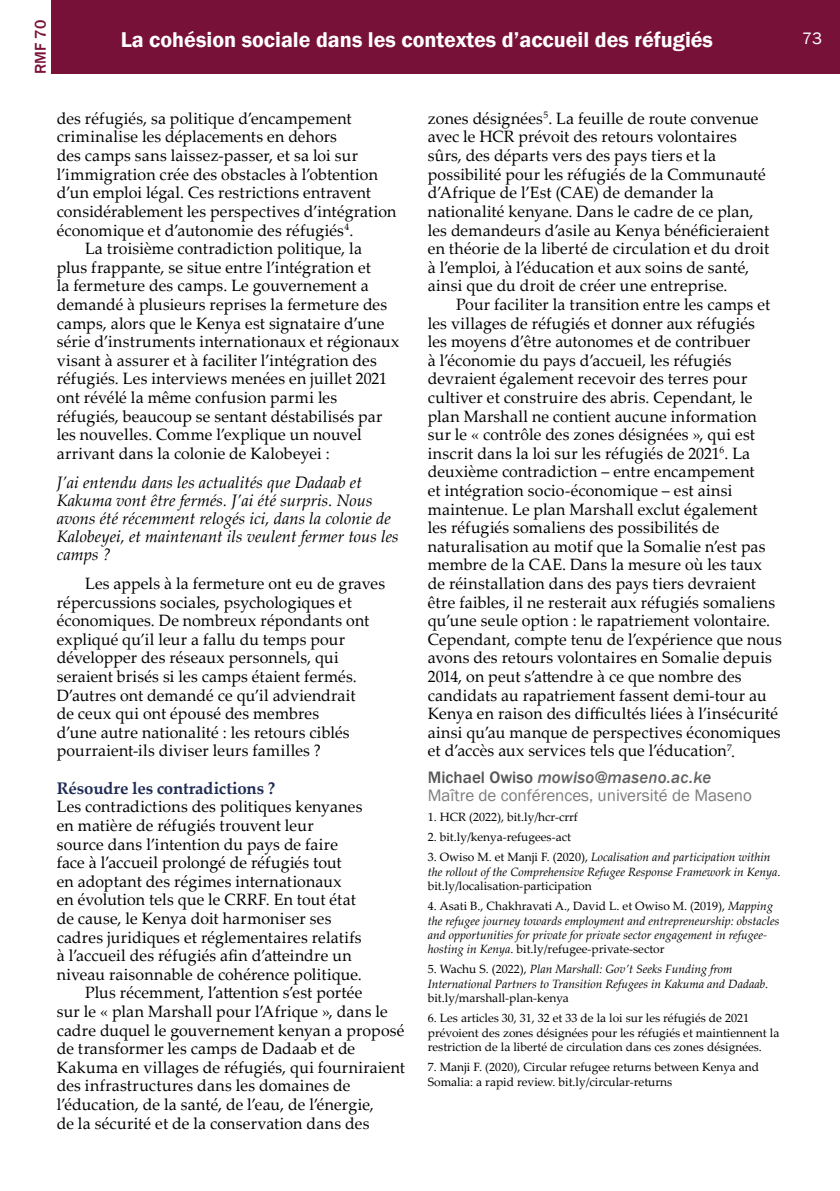
<style>
.page{position:relative;width:840px;height:1191px;background:#fff}
.page>*{position:absolute;margin:0;border:0;box-sizing:border-box;transform-origin:0 0}
.t1{font:600 22px "Franklin Gothic";color:#fff}
.t2{font:17px/18px "Franklin Gothic";color:#7c7c7c}
.t3{font:17px "Franklin Gothic";color:#fff}
.t4{font:700 16.8px "Palatino Linotype";letter-spacing:-.01em;color:#202b53}
.t5{font:italic 16.6px/18px "Palatino Linotype";color:#000}
.t6{font:16.4px/18.6px "Palatino Linotype";letter-spacing:.01em;color:#000}
.t7{font:500 16px "Franklin Gothic";color:#781137}
.t8{font:italic 12px/14.4px "Palatino Linotype";color:#000}
.t9{font:12px/14.4px "Palatino Linotype";color:#000}
.s1{font-weight:500;color:#555}
.s2{font-weight:500;font-style:italic;color:#636363}
.s3{font-style:normal}
</style>
<div class="page">
<div style="left:51px;top:0;width:788px;height:74px;background:#781137"></div>
<p class="t7" style="left:31px;top:74px;width:55px;rotate:-90deg">RMF 70</p>
<h1 class="t1" style="left:121px;top:27px;width:593px">La cohésion sociale dans les contextes d’accueil des réfugiés</h1>
<p class="t3" style="left:801px;top:27px;width:21px">73</p>
<p class="t6" style="left:57px;top:108px;width:296px">des réfugiés, sa politique d’encampement</p>
<p class="t6" style="left:57px;top:127px;width:281px">criminalise les déplacements en dehors</p>
<p class="t6" style="left:57px;top:146px;width:302px">des camps sans laissez-passer, et sa loi sur</p>
<p class="t6" style="left:57px;top:164px;width:322px">l’immigration crée des obstacles à l’obtention</p>
<p class="t6" style="left:57px;top:183px;width:315px">d’un emploi légal. Ces restrictions entravent</p>
<p class="t6" style="left:57px;top:201px;width:341px">considérablement les perspectives d’intégration</p>
<p class="t6" style="left:57px;top:220px;width:298px">économique et d’autonomie des réfugiés<sup>4</sup>.</p>
<p class="t6" style="left:85px;top:239px;width:278px">La troisième contradiction politique, la</p>
<p class="t6" style="left:57px;top:257px;width:315px">plus frappante, se situe entre l’intégration et</p>
<p class="t6" style="left:57px;top:276px;width:313px">la fermeture des camps. Le gouvernement a</p>
<p class="t6" style="left:57px;top:294px;width:332px">demandé à plusieurs reprises la fermeture des</p>
<p class="t6" style="left:57px;top:313px;width:329px">camps, alors que le Kenya est signataire d’une</p>
<p class="t6" style="left:57px;top:332px;width:344px">série d’instruments internationaux et régionaux</p>
<p class="t6" style="left:57px;top:350px;width:321px">visant à assurer et à faciliter l’intégration des</p>
<p class="t6" style="left:57px;top:369px;width:332px">réfugiés. Les interviews menées en juillet 2021</p>
<p class="t6" style="left:57px;top:387px;width:282px">ont révélé la même confusion parmi les</p>
<p class="t6" style="left:57px;top:406px;width:327px">réfugiés, beaucoup se sentant déstabilisés par</p>
<p class="t6" style="left:57px;top:424px;width:306px">les nouvelles. Comme l’explique un nouvel</p>
<p class="t6" style="left:57px;top:443px;width:274px">arrivant dans la colonie de Kalobeyei :</p>
<p class="t5" style="left:57px;top:473px;width:343px">J’ai entendu dans les actualités que Dadaab et Kakuma vont être fermés. J’ai été surpris. Nous avons été récemment relogés ici, dans la colonie de Kalobeyei, et maintenant ils veulent fermer tous les camps ?</p>
<p class="t6" style="left:57px;top:573px;width:330px;text-indent:28px">Les appels à la fermeture ont eu de graves répercussions sociales, psychologiques et économiques. De nombreux répondants ont expliqué qu’il leur a fallu du temps pour développer des réseaux personnels, qui seraient brisés si les camps étaient fermés.<br>D’autres ont demandé ce qu’il adviendrait<br>de ceux qui ont épousé des membres<br>d’une autre nationalité : les retours ciblés pourraient-ils diviser leurs familles ?</p>
<p class="t4" style="left:57px;top:776px;width:220px">Résoudre les contradictions ?</p>
<p class="t6" style="left:57px;top:797px;width:307px">Les contradictions des politiques kenyanes</p>
<p class="t6" style="left:57px;top:815px;width:258px">en matière de réfugiés trouvent leur</p>
<p class="t6" style="left:57px;top:834px;width:282px">source dans l’intention du pays de faire</p>
<p class="t6" style="left:57px;top:852px;width:286px">face à l’accueil prolongé de réfugiés tout</p>
<p class="t6" style="left:57px;top:871px;width:286px">en adoptant des régimes internationaux</p>
<p class="t6" style="left:57px;top:890px;width:300px">en évolution tels que le CRRF. En tout état</p>
<p class="t6" style="left:57px;top:908px;width:276px">de cause, le Kenya doit harmoniser ses</p>
<p class="t6" style="left:57px;top:927px;width:306px">cadres juridiques et réglementaires relatifs</p>
<p class="t6" style="left:57px;top:945px;width:296px">à l’accueil des réfugiés afin d’atteindre un</p>
<p class="t6" style="left:57px;top:964px;width:306px">niveau raisonnable de cohérence politique.</p>
<p class="t6" style="left:85px;top:982px;width:278px">Plus récemment, l’attention s’est portée</p>
<p class="t6" style="left:57px;top:1001px;width:332px">sur le « plan Marshall pour l’Afrique », dans le</p>
<p class="t6" style="left:57px;top:1020px;width:349px">cadre duquel le gouvernement kenyan a proposé</p>
<p class="t6" style="left:57px;top:1038px;width:300px">de transformer les camps de Dadaab et de</p>
<p class="t6" style="left:57px;top:1057px;width:349px">Kakuma en villages de réfugiés, qui fourniraient</p>
<p class="t6" style="left:57px;top:1075px;width:295px">des infrastructures dans les domaines de</p>
<p class="t6" style="left:57px;top:1094px;width:318px">l’éducation, de la santé, de l’eau, de l’énergie,</p>
<p class="t6" style="left:57px;top:1113px;width:314px">de la sécurité et de la conservation dans des</p>
<p class="t6" style="left:427px;top:108px;width:343px">zones désignées<sup>5</sup>. La feuille de route convenue avec le HCR prévoit des retours volontaires sûrs, des départs vers des pays tiers et la possibilité pour les réfugiés de la Communauté d’Afrique de l’Est (CAE) de demander la nationalité kenyane. Dans le cadre de ce plan, les demandeurs d’asile au Kenya bénéficieraient en théorie de la liberté de circulation et du droit à l’emploi, à l’éducation et aux soins de santé, ainsi que du droit de créer une entreprise.</p>
<p class="t6" style="left:427px;top:294px;width:355px;text-indent:28px">Pour faciliter la transition entre les camps et les villages de réfugiés et donner aux réfugiés<br>les moyens d’être autonomes et de contribuer<br>à l’économie du pays d’accueil, les réfugiés devraient également recevoir des terres pour cultiver et construire des abris. Cependant, le plan Marshall ne contient aucune information sur le « contrôle des zones désignées », qui est inscrit dans la loi sur les réfugiés de 2021<sup>6</sup>. La deuxième contradiction – entre encampement<br>et intégration socio-économique – est ainsi maintenue. Le plan Marshall exclut également<br>les réfugiés somaliens des possibilités de naturalisation au motif que la Somalie n’est pas membre de la CAE. Dans la mesure où les taux de réinstallation dans des pays tiers devraient être faibles, il ne resterait aux réfugiés somaliens qu’une seule option : le rapatriement volontaire.<br>Cependant, compte tenu de l’expérience que nous avons des retours volontaires en Somalie depuis 2014, on peut s’attendre à ce que nombre des candidats au rapatriement fassent demi-tour au Kenya en raison des difficultés liées à l’insécurité ainsi qu’au manque de perspectives économiques et d’accès aux services tels que l’éducation<sup>7</sup>.</p>
<p class="t2" style="left:427px;top:768px;width:325px"><span class="s1">Michael Owiso</span> <span class="s2">mowiso@maseno.ac.ke<br></span>Maître de conférences, université de Maseno</p>
<p class="t9" style="left:427px;top:809px;width:151px">1. HCR (2022), bit.ly/hcr-crrf</p>
<p class="t9" style="left:427px;top:829px;width:145px">2. bit.ly/kenya-refugees-act</p>
<p class="t8" style="left:427px;top:849px;width:354px"><span class="s3">3. Owiso M. et Manji F. (2020),</span> Localisation and participation within the rollout of the Comprehensive Refugee Response Framework in Kenya<span class="s3">. bit.ly/localisation-participation</span></p>
<p class="t8" style="left:427px;top:898px;width:353px"><span class="s3">4. Asati B., Chakhravati A., David L. et Owiso M. (2019),</span> Mapping the refugee journey towards employment and entrepreneurship: obstacles and opportunities for private for private sector engagement in refugee&shy;hosting in Kenya<span class="s3">. bit.ly/refugee-private-sector</span></p>
<p class="t8" style="left:427px;top:961px;width:342px"><span class="s3">5. Wachu S. (2022),</span> Plan Marshall: Gov’t Seeks Funding from<br>International Partners to Transition Refugees in Kakuma and Dadaab<span class="s3">. bit.ly/marshall-plan-kenya</span></p>
<p class="t9" style="left:427px;top:1010px;width:353px">6. Les articles 30, 31, 32 et 33 de la loi sur les réfugiés de 2021 prévoient des zones désignées pour les réfugiés et maintiennent la restriction de la liberté de circulation dans ces zones désignées.</p>
<p class="t9" style="left:427px;top:1059px;width:333px">7. Manji F. (2020), Circular refugee returns between Kenya and<br>Somalia: a rapid review. bit.ly/circular-returns</p>
</div>
